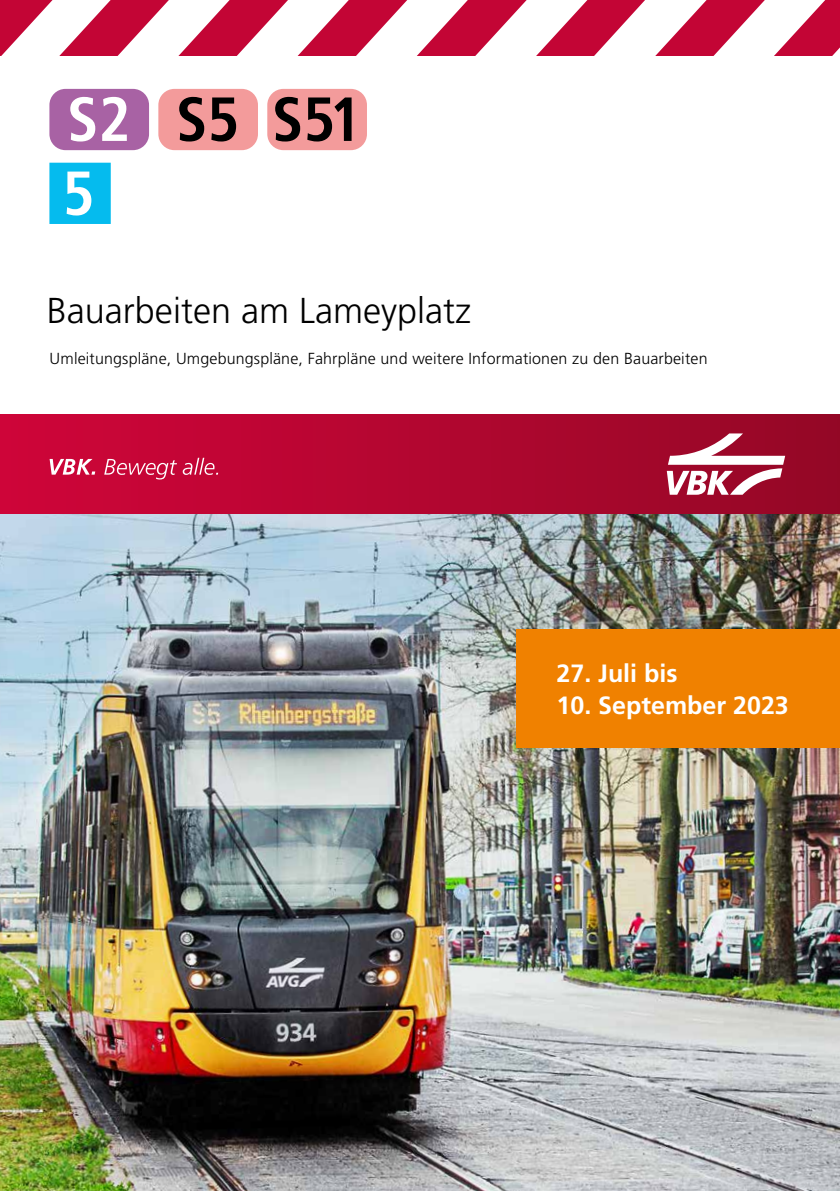
<style>
.page{position:relative;width:840px;height:1191px;background:#fff}
.page>*{position:absolute;margin:0;border:0;box-sizing:border-box;transform-origin:0 0}
.t1{font:62px/74.4px "AKVV One";color:#f39b9b}
.t2{font:300 36px "Frutiger LT Std";color:#000}
.t3{font:700 25px "Frutiger LT Std";color:#fff}
.t4{font:300 16px "Frutiger LT Std";letter-spacing:.01em;color:#000}
.s1{color:#a862a4}
.s2{color:#05bbee}
</style>
<div class="page">
<img style="left:0;top:514px;width:839px;height:677px">
<div style="left:516px;top:629px;width:323px;height:119px;background:#f08100"></div>
<div style="left:0;top:414px;width:839px;height:100px;background:linear-gradient(to right,#d0053a,#950826)"></div>
<svg style="left:50px;top:458px;width:168px;height:21px;background:#d23c62"></svg>
<svg style="left:666px;top:433px;width:118px;height:62px"></svg>
<svg style="left:0;top:0;width:839px;height:56px"></svg>
<div style="left:171px;top:95px;width:68px;height:51px;background:#000"></div>
<div style="left:274px;top:95px;width:83px;height:50px;background:#000"></div>
<h1 class="t1" style="left:49px;top:82px;width:319px"><span class="s1">w</span>tk<br><span class="s2">5</span></h1>
<h2 class="t2" style="left:47px;top:290px;width:425px">Bauarbeiten am Lameyplatz</h2>
<p class="t4" style="left:50px;top:349px;width:659px">Umleitungspläne, Umgebungspläne, Fahrpläne und weitere Informationen zu den Bauarbeiten</p>
<h3 class="t3" style="left:556px;top:659px;width:122px">27. Juli bis</h3>
<h3 class="t3" style="left:556px;top:691px;width:234px">10. September 2023</h3>
</div>
